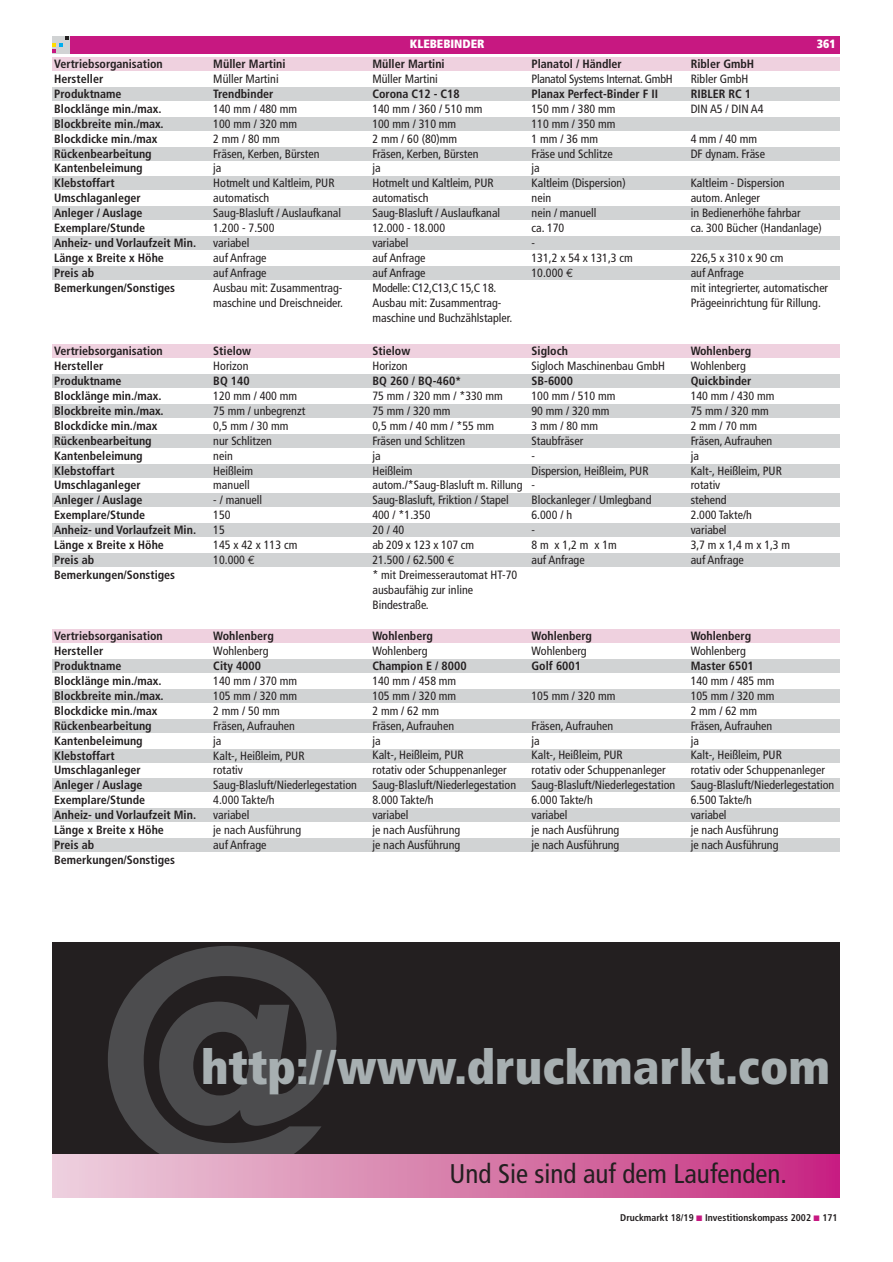
<style>
.page{position:relative;width:893px;height:1262px;background:#fff}
.page>*{position:absolute;margin:0;border:0;box-sizing:border-box;transform-origin:0 0}
.t1{font:900 315px "Frutiger";color:#4c4c4e}
.t2{font:900 condensed 48px "Frutiger";color:#a7afb1}
.t3{font:condensed 27px "Frutiger";color:#231f20}
.t4{font:condensed 12px/14.9px "Frutiger";color:#231f20}
.t5{font:700 condensed 12px/15px "Frutiger";color:#231f20}
.t6{font:condensed 12px "Frutiger";letter-spacing:-.025em;color:#231f20}
.t7{font:900 condensed 12px "Frutiger";color:#fff}
.t8{font:700 condensed 9.75px "Frutiger";color:#231f20}
.s1{font-family:"Euro Mono";font-stretch:normal}
</style>
<div class="page">
<div style="left:52px;top:36px;width:787px;height:17px;background:#c71881"></div>
<div style="left:52px;top:57px;width:787px;height:14px;background:#efd1df"></div>
<div style="left:52px;top:87px;width:787px;height:14px;background:#d1d3d4"></div>
<div style="left:52px;top:117px;width:787px;height:14px;background:#d1d3d4"></div>
<div style="left:52px;top:147px;width:787px;height:14px;background:#d1d3d4"></div>
<div style="left:52px;top:176px;width:787px;height:14px;background:#d1d3d4"></div>
<div style="left:52px;top:206px;width:787px;height:14px;background:#d1d3d4"></div>
<div style="left:52px;top:236px;width:787px;height:14px;background:#d1d3d4"></div>
<div style="left:52px;top:266px;width:787px;height:14px;background:#d1d3d4"></div>
<div style="left:52px;top:344px;width:787px;height:14px;background:#efd1df"></div>
<div style="left:52px;top:374px;width:787px;height:14px;background:#d1d3d4"></div>
<div style="left:52px;top:404px;width:787px;height:14px;background:#d1d3d4"></div>
<div style="left:52px;top:434px;width:787px;height:14px;background:#d1d3d4"></div>
<div style="left:52px;top:463px;width:787px;height:14px;background:#d1d3d4"></div>
<div style="left:52px;top:493px;width:787px;height:14px;background:#d1d3d4"></div>
<div style="left:52px;top:523px;width:787px;height:14px;background:#d1d3d4"></div>
<div style="left:52px;top:553px;width:787px;height:14px;background:#d1d3d4"></div>
<div style="left:52px;top:629px;width:787px;height:14px;background:#efd1df"></div>
<div style="left:52px;top:659px;width:787px;height:14px;background:#d1d3d4"></div>
<div style="left:52px;top:689px;width:787px;height:14px;background:#d1d3d4"></div>
<div style="left:52px;top:719px;width:787px;height:13px;background:#d1d3d4"></div>
<div style="left:52px;top:748px;width:787px;height:14px;background:#d1d3d4"></div>
<div style="left:52px;top:778px;width:787px;height:14px;background:#d1d3d4"></div>
<div style="left:52px;top:808px;width:787px;height:14px;background:#d1d3d4"></div>
<div style="left:52px;top:838px;width:787px;height:13px;background:#d1d3d4"></div>
<svg style="left:52px;top:36px;width:17px;height:17px"></svg>
<div style="left:52px;top:942px;width:787px;height:212px;background:#231f20"></div>
<div style="left:52px;top:1154px;width:787px;height:43px;background:linear-gradient(to right,#ecd2dc,#c62b7f)"></div>
<p class="t5" style="left:54px;top:57px;width:143px">Vertriebsorganisation<br>Hersteller<br>Produktname<br>Blocklänge min./max.<br>Blockbreite min./max.<br>Blockdicke min./max<br>Rückenbearbeitung<br>Kantenbeleimung<br>Klebstoffart<br>Umschlaganleger<br>Anleger / Auslage<br>Exemplare/Stunde<br>Anheiz- und Vorlaufzeit Min.<br>Länge x Breite x Höhe<br>Preis ab<br>Bemerkungen/Sonstiges</p>
<p class="t5" style="left:213px;top:57px;width:74px">Müller Martini</p>
<p class="t4" style="left:213px;top:72px;width:67px">Müller Martini</p>
<p class="t5" style="left:213px;top:87px;width:61px">Trendbinder</p>
<p class="t4" style="left:213px;top:102px;width:131px">140 mm / 480 mm<br>100 mm / 320 mm<br>2 mm / 80 mm<br>Fräsen, Kerben, Bürsten<br>ja<br>Hotmelt und Kaltleim, PUR automatisch<br>Saug-Blasluft / Auslaufkanal<br>1.200 - 7.500<br>variabel<br>auf Anfrage<br>auf Anfrage<br>Ausbau mit: Zusammentrag&shy;maschine und Dreischneider.</p>
<p class="t5" style="left:54px;top:344px;width:143px">Vertriebsorganisation<br>Hersteller<br>Produktname<br>Blocklänge min./max.<br>Blockbreite min./max.<br>Blockdicke min./max<br>Rückenbearbeitung<br>Kantenbeleimung<br>Klebstoffart<br>Umschlaganleger<br>Anleger / Auslage<br>Exemplare/Stunde<br>Anheiz- und Vorlaufzeit Min.<br>Länge x Breite x Höhe<br>Preis ab<br>Bemerkungen/Sonstiges</p>
<p class="t5" style="left:213px;top:344px;width:39px">Stielow</p>
<p class="t4" style="left:213px;top:359px;width:37px">Horizon</p>
<p class="t5" style="left:213px;top:374px;width:38px">BQ 140</p>
<p class="t4" style="left:213px;top:389px;width:93px">120 mm / 400 mm<br>75 mm / unbegrenzt<br>0,5 mm / 30 mm nur Schlitzen<br>nein<br>Heißleim<br>manuell</p>
<p class="t4" style="left:213px;top:493px;width:86px">- / manuell<br>150<br>15<br>145 x 42 x 113 cm<br>10.000 <span class="s1">€</span></p>
<p class="t5" style="left:54px;top:629px;width:143px">Vertriebsorganisation<br>Hersteller<br>Produktname<br>Blocklänge min./max.<br>Blockbreite min./max.<br>Blockdicke min./max<br>Rückenbearbeitung<br>Kantenbeleimung<br>Klebstoffart<br>Umschlaganleger<br>Anleger / Auslage<br>Exemplare/Stunde<br>Anheiz- und Vorlaufzeit Min.<br>Länge x Breite x Höhe<br>Preis ab<br>Bemerkungen/Sonstiges</p>
<p class="t5" style="left:213px;top:629px;width:62px">Wohlenberg</p>
<p class="t4" style="left:213px;top:644px;width:57px">Wohlenberg</p>
<p class="t5" style="left:213px;top:659px;width:49px">City 4000</p>
<p class="t4" style="left:213px;top:674px;width:145px">140 mm / 370 mm<br>105 mm / 320 mm<br>2 mm / 50 mm<br>Fräsen, Aufrauhen<br>ja<br>Kalt-, Heißleim, PUR<br>rotativ<br>Saug-Blasluft/Niederlegestation<br>4.000 Takte/h<br>variabel<br>je nach Ausführung<br>auf Anfrage</p>
<p class="t7" style="left:410px;top:39px;width:76px">KLEBEBINDER</p>
<p class="t5" style="left:372px;top:57px;width:74px">Müller Martini</p>
<p class="t4" style="left:372px;top:72px;width:67px">Müller Martini</p>
<p class="t5" style="left:372px;top:87px;width:89px">Corona C12 - C18</p>
<p class="t4" style="left:372px;top:102px;width:141px">140 mm / 360 / 510 mm<br>100 mm / 310 mm<br>2 mm / 60 (80)mm<br>Fräsen, Kerben, Bürsten<br>ja<br>Hotmelt und Kaltleim, PUR automatisch<br>Saug-Blasluft / Auslaufkanal<br>12.000 - 18.000<br>variabel<br>auf Anfrage<br>auf Anfrage<br>Modelle: C12,C13,C 15,C 18.<br>Ausbau mit: Zusammentrag&shy;maschine und Buchzählstapler.</p>
<p class="t5" style="left:372px;top:344px;width:39px">Stielow</p>
<p class="t4" style="left:372px;top:359px;width:37px">Horizon</p>
<p class="t5" style="left:372px;top:374px;width:91px">BQ 260 / BQ-460*</p>
<p class="t4" style="left:372px;top:389px;width:151px">75 mm / 320 mm / *330 mm<br>75 mm / 320 mm<br>0,5 mm / 40 mm / *55 mm<br>Fräsen und Schlitzen<br>ja<br>Heißleim<br>autom./*Saug-Blasluft m. Rillung<br>Saug-Blasluft, Friktion / Stapel<br>400 / *1.350<br>20 / 40<br>ab 209 x 123 x 107 cm<br>21.500 / 62.500 <span class="s1">€<br></span>* mit Dreimesserautomat HT-70 ausbaufähig zur inline<br>Bindestraße.</p>
<p class="t5" style="left:372px;top:629px;width:62px">Wohlenberg</p>
<p class="t4" style="left:372px;top:644px;width:57px">Wohlenberg</p>
<p class="t5" style="left:372px;top:659px;width:96px">Champion E / 8000</p>
<p class="t4" style="left:372px;top:674px;width:145px">140 mm / 458 mm<br>105 mm / 320 mm<br>2 mm / 62 mm<br>Fräsen, Aufrauhen<br>ja<br>Kalt-, Heißleim, PUR<br>rotativ oder Schuppenanleger<br>Saug-Blasluft/Niederlegestation<br>8.000 Takte/h<br>variabel<br>je nach Ausführung<br>je nach Ausführung</p>
<p class="t5" style="left:531px;top:57px;width:92px">Planatol / Händler</p>
<p class="t6" style="left:531px;top:74px;width:143px">Planatol Systems Internat. GmbH</p>
<p class="t5" style="left:531px;top:87px;width:128px">Planax Perfect-Binder F II</p>
<p class="t4" style="left:531px;top:102px;width:103px">150 mm / 380 mm<br>110 mm / 350 mm<br>1 mm / 36 mm<br>Fräse und Schlitze<br>ja<br>Kaltleim (Dispersion) nein<br>nein / manuell<br>ca. 170<br>-<br>131,2 x 54 x 131,3 cm<br>10.000 <span class="s1">€</span></p>
<p class="t5" style="left:531px;top:344px;width:38px">Sigloch</p>
<p class="t4" style="left:531px;top:359px;width:135px">Sigloch Maschinenbau GmbH</p>
<p class="t5" style="left:531px;top:374px;width:43px">SB-6000</p>
<p class="t4" style="left:531px;top:389px;width:121px">100 mm / 510 mm<br>90 mm / 320 mm<br>3 mm / 80 mm<br>Staubfräser<br>-<br>Dispersion, Heißleim, PUR -<br>Blockanleger / Umlegband<br>6.000 / h<br>-<br>8 m x 1,2 m x 1m<br>auf Anfrage</p>
<p class="t5" style="left:531px;top:629px;width:62px">Wohlenberg</p>
<p class="t4" style="left:531px;top:644px;width:57px">Wohlenberg</p>
<p class="t5" style="left:531px;top:659px;width:51px">Golf 6001</p>
<p class="t4" style="left:531px;top:689px;width:85px">105 mm / 320 mm</p>
<p class="t4" style="left:531px;top:719px;width:145px">Fräsen, Aufrauhen<br>ja<br>Kalt-, Heißleim, PUR<br>rotativ oder Schuppenanleger<br>Saug-Blasluft/Niederlegestation<br>6.000 Takte/h<br>variabel<br>je nach Ausführung<br>je nach Ausführung</p>
<p class="t7" style="left:816px;top:39px;width:20px">361</p>
<p class="t5" style="left:690px;top:57px;width:65px">Ribler GmbH</p>
<p class="t4" style="left:690px;top:72px;width:59px">Ribler GmbH</p>
<p class="t5" style="left:690px;top:87px;width:62px">RIBLER RC 1</p>
<p class="t4" style="left:690px;top:102px;width:74px">DIN A5 / DIN A4</p>
<p class="t4" style="left:690px;top:132px;width:76px">4 mm / 40 mm<br>DF dynam. Fräse</p>
<p class="t4" style="left:690px;top:177px;width:133px">Kaltleim - Dispersion<br>autom. Anleger<br>in Bedienerhöhe fahrbar<br>ca. 300 Bücher (Handanlage)</p>
<p class="t4" style="left:690px;top:251px;width:139px">226,5 x 310 x 90 cm<br>auf Anfrage<br>mit integrierter, automatischer<br>Prägeeinrichtung für Rillung.</p>
<p class="t5" style="left:690px;top:344px;width:62px">Wohlenberg</p>
<p class="t4" style="left:690px;top:359px;width:57px">Wohlenberg</p>
<p class="t5" style="left:690px;top:374px;width:62px">Quickbinder</p>
<p class="t4" style="left:690px;top:389px;width:101px">140 mm / 430 mm<br>75 mm / 320 mm<br>2 mm / 70 mm<br>Fräsen, Aufrauhen<br>ja<br>Kalt-, Heißleim, PUR rotativ<br>stehend<br>2.000 Takte/h variabel<br>3,7 m x 1,4 m x 1,3 m auf Anfrage</p>
<p class="t5" style="left:690px;top:629px;width:62px">Wohlenberg</p>
<p class="t4" style="left:690px;top:644px;width:57px">Wohlenberg</p>
<p class="t5" style="left:690px;top:659px;width:65px">Master 6501</p>
<p class="t4" style="left:690px;top:674px;width:145px">140 mm / 485 mm<br>105 mm / 320 mm<br>2 mm / 62 mm<br>Fräsen, Aufrauhen<br>ja<br>Kalt-, Heißleim, PUR<br>rotativ oder Schuppenanleger<br>Saug-Blasluft/Niederlegestation<br>6.500 Takte/h<br>variabel<br>je nach Ausführung<br>je nach Ausführung</p>
<h1 class="t1" style="left:96px;top:933px;width:254px">@</h1>
<h2 class="t2" style="left:201px;top:1048px;width:630px">http://www.druckmarkt.com</h2>
<h3 class="t3" style="left:449px;top:1163px;width:339px">Und Sie sind auf dem Laufenden.</h3>
<p class="t8" style="left:620px;top:1213px;width:219px">Druckmarkt 18/19 Investitionskompass 2002 171</p>
</div>
